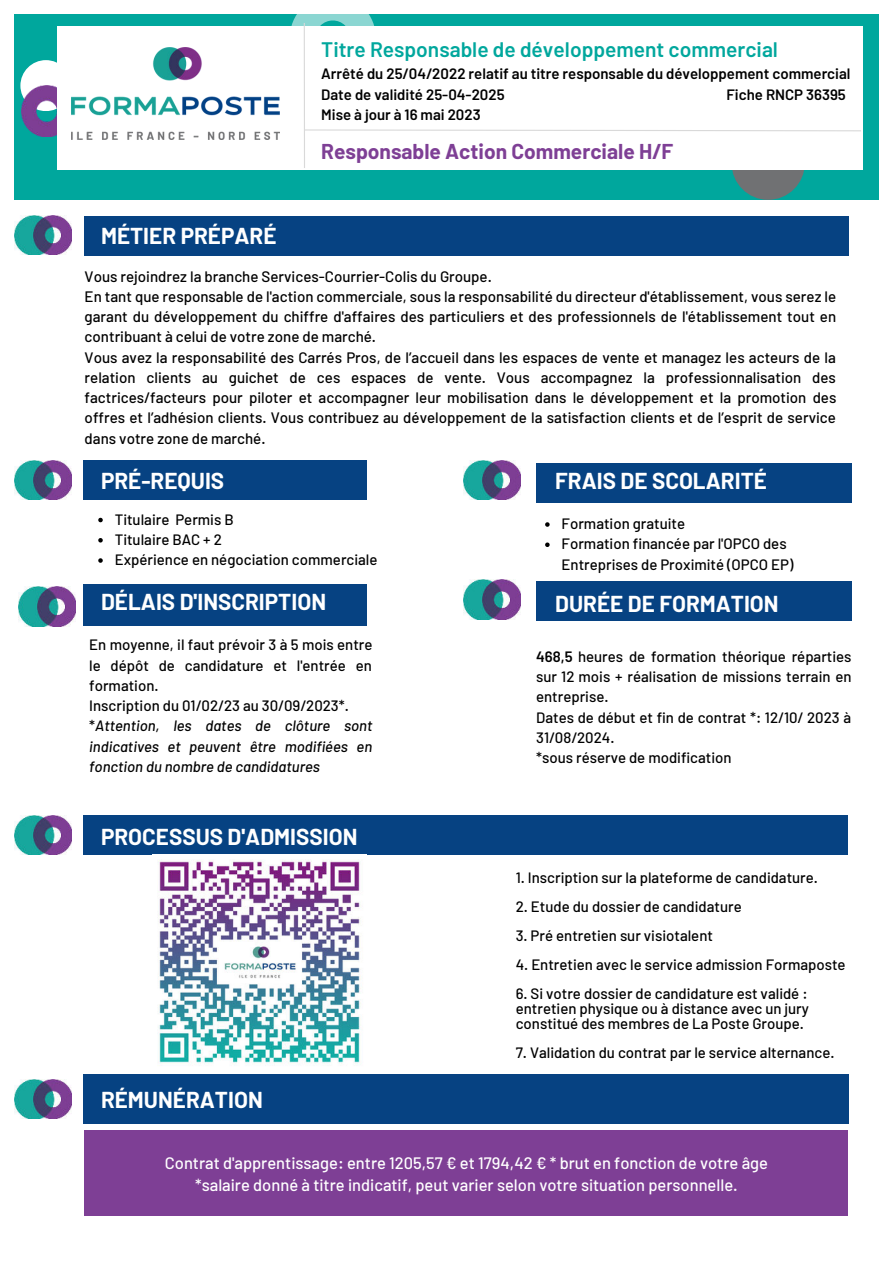
<style>
.page{position:relative;width:893px;height:1264px;background:#fff}
.page>*{position:absolute;margin:0;border:0;box-sizing:border-box;transform-origin:0 0}
.t1{font:700 29.25px "Barlow";color:#00a79d}
.t2{font:700 22.5px "Barlow";color:#fff}
.t3{font:600 21px "Barlow";color:#00a79d}
.t4{font:700 21px "Barlow";color:#7e3f95}
.t5{font:500 16.5px/22.5px "Barlow";color:#fff;text-align:center}
.t6{font:500 15.15px/20.2px "Barlow";color:#000}
.t7{font:500 15px/20.2px "Barlow";color:#000}
.t8{font:600 15px/20.2px "Barlow";color:#000}
.s1{font-style:italic}
.s2{font-weight:600}
</style>
<div class="page">
<div style="left:14px;top:14px;width:864px;height:186px;background:#00a79d"></div>
<img style="left:14px;top:215px;width:58px;height:40px">
<div style="left:20px;top:60px;width:51px;height:51px;background:#fff;border-radius:50%"></div>
<img style="left:21px;top:85px;width:37px;height:51px">
<div style="left:731px;top:127px;width:73px;height:73px;background:#707173;border-radius:50%"></div>
<div style="left:58px;top:26px;width:804px;height:144px;background:#fff"></div>
<img style="left:71px;top:48px;width:208px;height:92px">
<div style="left:85px;top:217px;width:764px;height:39px;background:#064282"></div>
<div style="left:83px;top:460px;width:284px;height:39px;background:#064282"></div>
<div style="left:536px;top:463px;width:315px;height:39px;background:#064282"></div>
<div style="left:83px;top:584px;width:284px;height:42px;background:#064282"></div>
<div style="left:536px;top:581px;width:315px;height:39px;background:#064282"></div>
<div style="left:83px;top:815px;width:764px;height:39px;background:#064282"></div>
<div style="left:83px;top:1074px;width:765px;height:49px;background:#064282"></div>
<img style="left:14px;top:460px;width:58px;height:40px">
<img style="left:18px;top:587px;width:58px;height:39px">
<img style="left:14px;top:815px;width:58px;height:39px">
<img style="left:14px;top:1079px;width:58px;height:39px">
<img style="left:463px;top:460px;width:57px;height:40px">
<img style="left:463px;top:580px;width:57px;height:39px">
<svg style="left:291px;top:14px;width:83px;height:12px"></svg>
<div style="left:85px;top:1130px;width:763px;height:85px;background:#7e3f95"></div>
<hr style="left:304px;top:23px;width:1px;height:145px;background:#d9d9d9">
<svg style="left:305px;top:129px;width:556px;height:3px"></svg>
<img style="left:158px;top:860px;width:203px;height:206px">
<svg style="left:98px;top:518px;width:5px;height:4px"></svg>
<svg style="left:98px;top:538px;width:5px;height:4px"></svg>
<svg style="left:98px;top:558px;width:5px;height:4px"></svg>
<svg style="left:545px;top:522px;width:4px;height:5px"></svg>
<svg style="left:545px;top:542px;width:4px;height:5px"></svg>
<h3 class="t3" style="left:321px;top:36px;width:458px">Titre Responsable de développement commercial</h3>
<p class="t8" style="left:321px;top:64px;width:531px">Arrêté du 25/04/2022 relatif au titre responsable du développement commercial<br>Date de validité 25-04-2025</p>
<h1 class="t1" style="left:270px;top:40px;width:200px">Titre formation</h1>
<p class="t8" style="left:726px;top:84px;width:121px">Fiche RNCP 36395</p>
<p class="t8" style="left:321px;top:104px;width:161px">Mise à jour à 16 mai 2023</p>
<h2 class="t2" style="left:101px;top:222px;width:177px">MÉTIER PRÉPARÉ</h2>
<h3 class="t4" style="left:321px;top:138px;width:353px">Responsable Action Commerciale H/F</h3>
<p class="t6" style="left:85px;top:266px;width:753px">Vous rejoindrez la branche Services-Courrier-Colis du Groupe.<br>En tant que responsable de l'action commerciale, sous la responsabilité du directeur d'établissement, vous serez le garant du développement du chiffre d'affaires des particuliers et des professionnels de l'établissement tout en contribuant à celui de votre zone de marché.<br>Vous avez la responsabilité des Carrés Pros, de l’accueil dans les espaces de vente et managez les acteurs de la relation clients au guichet de ces espaces de vente. Vous accompagnez la professionnalisation des factrices/facteurs pour piloter et accompagner leur mobilisation dans le développement et la promotion des offres et l’adhésion clients. Vous contribuez au développement de la satisfaction clients et de l’esprit de service dans votre zone de marché.</p>
<h2 class="t2" style="left:101px;top:467px;width:125px">PRÉ-REQUIS</h2>
<h2 class="t2" style="left:555px;top:467px;width:213px">FRAIS DE SCOLARITÉ</h2>
<p class="t7" style="left:115px;top:508px;width:264px">Titulaire Permis B<br>Titulaire BAC + 2<br>Expérience en négociation commerciale</p>
<p class="t7" style="left:561px;top:513px;width:233px">Formation gratuite<br>Formation financée par l'OPCO des<br>Entreprises de Proximité (OPCO EP)</p>
<h2 class="t2" style="left:101px;top:588px;width:226px">DÉLAIS D'INSCRIPTION</h2>
<h2 class="t2" style="left:555px;top:589px;width:225px">DURÉE DE FORMATION</h2>
<p class="t7" style="left:89px;top:634px;width:285px">En moyenne, il faut prévoir 3 à 5 mois entre le dépôt de candidature et l'entrée en formation.<br>Inscription du 01/02/23 au 30/09/2023*. *<span class="s1">Attention, les dates de clôture sont indicatives et peuvent être modifiées en fonction du nombre de candidatures</span></p>
<p class="t7" style="left:536px;top:646px;width:317px"><span class="s2">468,5</span> heures de formation théorique réparties sur 12 mois + réalisation de missions terrain en entreprise.<br>Dates de début et fin de contrat *: 12/10/ 2023 à<br>31/08/2024.<br>*sous réserve de modification</p>
<h2 class="t2" style="left:101px;top:823px;width:258px">PROCESSUS D'ADMISSION</h2>
<h2 class="t2" style="left:101px;top:1085px;width:163px">RÉMUNÉRATION</h2>
<p class="t7" style="left:515px;top:866px;width:304px">1. Inscription sur la plateforme de candidature.</p>
<p class="t7" style="left:515px;top:895px;width:227px">2. Etude du dossier de candidature</p>
<p class="t7" style="left:515px;top:925px;width:199px">3. Pré entretien sur visiotalent</p>
<p class="t7" style="left:515px;top:954px;width:331px">4. Entretien avec le service admission Formaposte</p>
<p class="t7" style="left:515px;top:986px;width:295px;line-height:14.5px;text-align:justify">6. Si votre dossier de candidature est validé : entretien physique ou à distance avec un jury constitué des membres de La Poste Groupe.</p>
<p class="t7" style="left:515px;top:1042px;width:320px">7. Validation du contrat par le service alternance.</p>
<p class="t5" style="left:165px;top:1151px;width:604px">Contrat d'apprentissage: entre 1205,57 € et 1794,42 € * brut en fonction de votre âge *salaire donné à titre indicatif, peut varier selon votre situation personnelle.</p>
</div>
